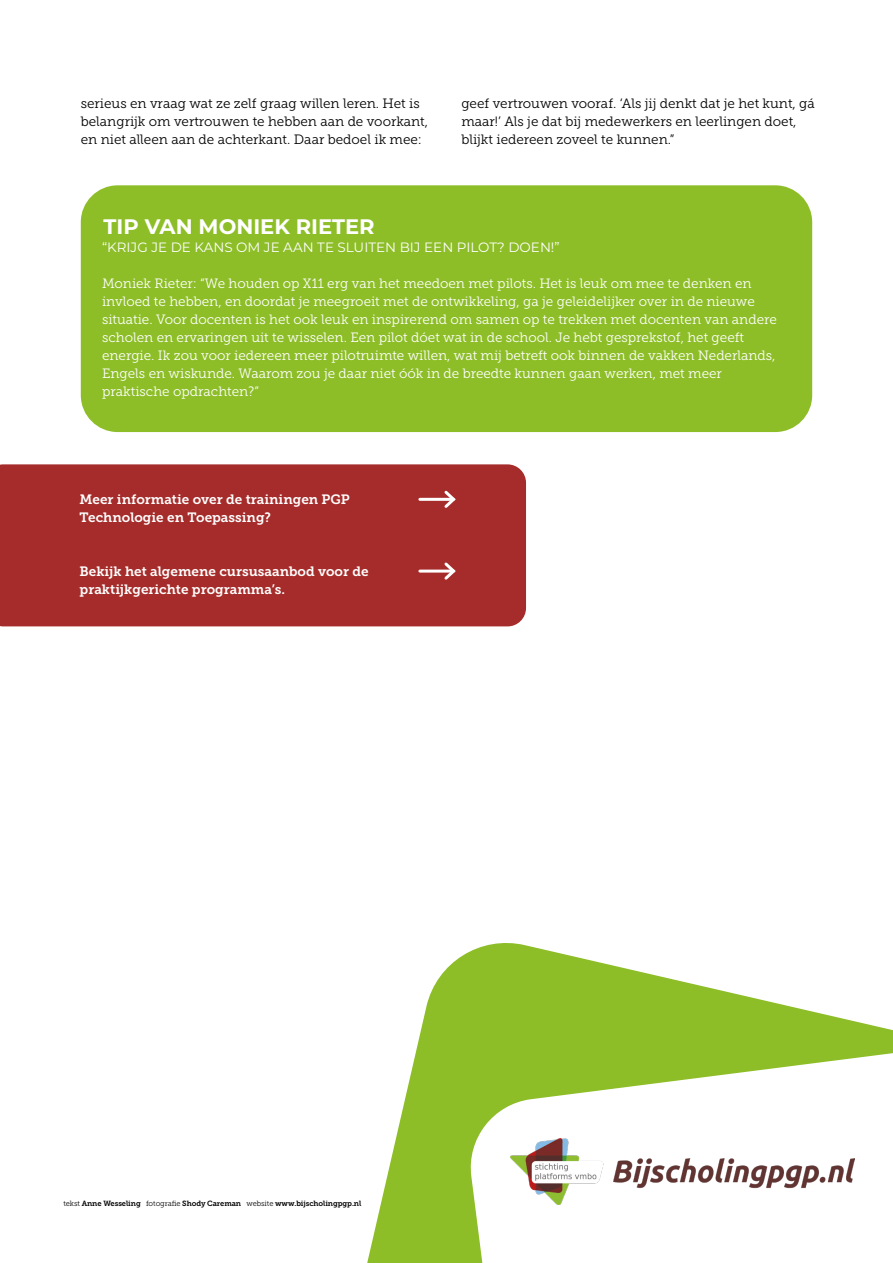
<style>
.page{position:relative;width:893px;height:1263px;background:#fff}
.page>*{position:absolute;margin:0;border:0;box-sizing:border-box;transform-origin:0 0}
.t1{font:700 21px "Montserrat";color:#fff}
.t2{font:13.5px/18px "Museo Slab 300";color:#fff}
.t3{font:13.5px/18px "Museo Slab 300";color:#000}
.t4{font:13.5px/18px "Museo Slab 700";color:#fff}
.t5{font:13.5px "Montserrat";color:#fff}
.t6{font:7.5px "Museo Slab 700";letter-spacing:-.01em;color:#000}
.s1{font-family:"Museo Slab 300"}
</style>
<div class="page">
<svg style="left:367px;top:943px;width:526px;height:320px;fill:#8dbe27"></svg>
<div style="left:81px;top:185px;width:731px;height:247px;background:#8dbe27;border-radius:37px"></div>
<svg style="left:466px;top:1043px;width:427px;height:220px"></svg>
<img style="left:510px;top:1138px;width:345px;height:66px">
<div style="left:0;top:464px;width:526px;height:162px;background:#a52c2a"></div>
<hr style="left:420px;top:498px;width:34px;height:3px;background:#fff">
<svg style="left:442px;top:488px;width:16px;height:23px"></svg>
<hr style="left:420px;top:570px;width:34px;height:3px;background:#fff">
<svg style="left:442px;top:560px;width:16px;height:22px"></svg>
<p class="t3" style="left:81px;top:94px;width:349px">serieus en vraag wat ze zelf graag willen leren. Het is belangrijk om vertrouwen te hebben aan de voorkant, en niet alleen aan de achterkant. Daar bedoel ik mee:</p>
<p class="t3" style="left:461px;top:94px;width:355px">geef vertrouwen vooraf. ‘Als jij denkt dat je het kunt, gá maar!’ Als je dat bij medewerkers en leerlingen doet, blijkt iedereen zoveel te kunnen.”</p>
<h1 class="t1" style="left:104px;top:211px;width:273px">TIP VAN MONIEK RIETER</h1>
<p class="t5" style="left:102px;top:238px;width:459px">“KRIJG JE DE KANS OM JE AAN TE SLUITEN BIJ EEN PILOT? DOEN!”</p>
<p class="t2" style="left:102px;top:274px;width:676px">Moniek Rieter: “We houden op X11 erg van het meedoen met pilots. Het is leuk om mee te denken en invloed te hebben, en doordat je meegroeit met de ontwikkeling, ga je geleidelijker over in de nieuwe situatie. Voor docenten is het ook leuk en inspirerend om samen op te trekken met docenten van andere scholen en ervaringen uit te wisselen. Een pilot dóet wat in de school. Je hebt gesprekstof, het geeft energie. Ik zou voor iedereen meer pilotruimte willen, wat mij betreft ook binnen de vakken Nederlands, Engels en wiskunde. Waarom zou je daar niet óók in de breedte kunnen gaan werken, met meer praktische opdrachten?”</p>
<p class="t4" style="left:80px;top:490px;width:272px">Meer informatie over de trainingen PGP<br>Technologie en Toepassing?</p>
<p class="t4" style="left:80px;top:562px;width:291px">Bekijk het algemene cursusaanbod voor de praktijkgerichte programma’s.</p>
<p class="t6" style="left:63px;top:1199px;width:299px"><span class="s1">tekst</span> Anne Wesseling <span class="s1">fotografie</span> Shody Careman <span class="s1">website</span> www.bijscholingpgp.nl</p>
</div>
